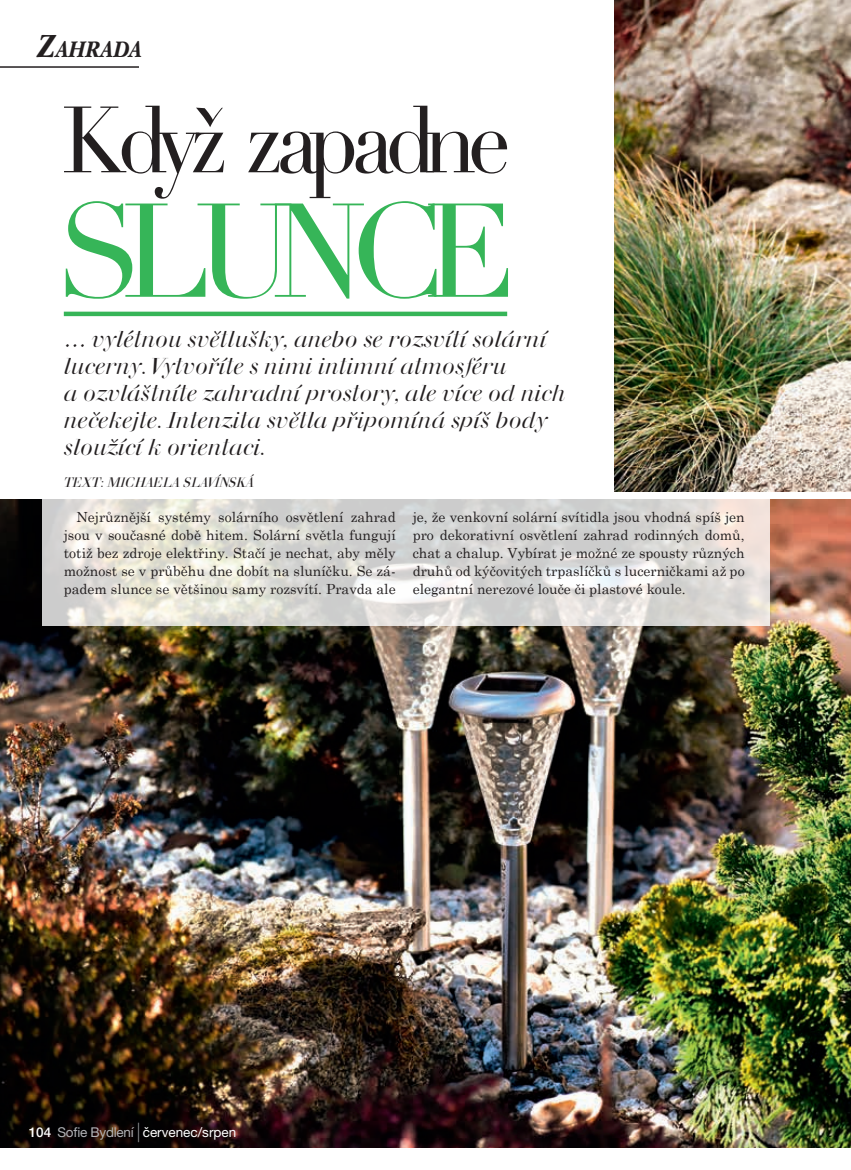
<style>
.page{position:relative;width:851px;height:1170px;background:#fff}
.page>*{position:absolute;margin:0;border:0;box-sizing:border-box;transform-origin:0 0}
.t1{font:130.95px "Perfect Woman Headline";color:#36b558}
.t2{font:92.25px "Perfect Woman Headline";color:#231f20;scale:.94 1}
.t3{font:italic 700 23.1px "Garamond Itc TEE";color:#231f20;scale:.83 1}
.t4{font:italic 22.5px/27px "Woman 2011";color:#231f20}
.t5{font:13.95px/18px "Century Schoolbook";color:#231f20;text-align:justify}
.t6{font:13.5px "Helvetica Neue LT Pro";color:#fff}
.t7{font:italic 13.5px "Woman 2011";color:#231f20}
.s1{font-size:33px}
.s2{font-weight:500}
.s3{color:#b2b3b7}
.s4{font-weight:300;font-size:19.5px;color:#b2b3b7}
</style>
<div class="page">
<img style="left:0;top:500px;width:850px;height:647px">
<svg style="left:43px;top:491px;width:727px;height:135px;background:#dfded9"></svg>
<div style="left:64px;top:311px;width:443px;height:5px;background:#36b558"></div>
<hr style="left:0;top:66px;width:139px;height:2px;background:#231f20">
<img style="left:614px;top:0;width:236px;height:491px">
<h3 class="t3" style="left:37px;top:35px;width:128px"><span class="s1">Z</span>AHRADA</h3>
<h2 class="t2" style="left:69px;top:81px;width:468px">Když zapadne</h2>
<h1 class="t1" style="left:64px;top:167px;width:447px">slunce</h1>
<h3 class="t4" style="left:64px;top:325px;width:503px">… vylétnou světlušky, anebo se rozsvítí solární lucerny. Vytvoříte s nimi intimní atmosféru<br>a ozvláštníte zahradní prostory, ale více od nich nečekejte. Intenzita světla připomíná spíš body sloužící k orientaci.</h3>
<p class="t7" style="left:64px;top:473px;width:191px">Text : MICHAELA SLAVÍNSKÁ</p>
<p class="t5" style="left:64px;top:507px;width:333px;text-indent:13px">Nejrůznější systémy solárního osvětlení zahrad jsou v současné době hitem. Solární světla fungují totiž bez zdroje elektřiny. Stačí je nechat, aby měly možnost se v průběhu dne dobít na sluníčku. Se zá&shy;padem slunce se většinou samy rozsvítí. Pravda ale</p>
<p class="t5" style="left:412px;top:507px;width:333px">je, že venkovní solární svítidla jsou vhodná spíš jen pro dekorativní osvětlení zahrad rodinných domů, chat a chalup. Vybírat je možné ze spousty různých druhů od kýčovitých trpaslíčků s lucerničkami až po elegantní nerezové louče či plastové koule.</p>
<p class="t6" style="left:29px;top:1123px;width:209px"><span class="s2">104</span> <span class="s3">Sofie Bydlení</span> <span class="s4">|</span> červenec/srpen</p>
</div>
